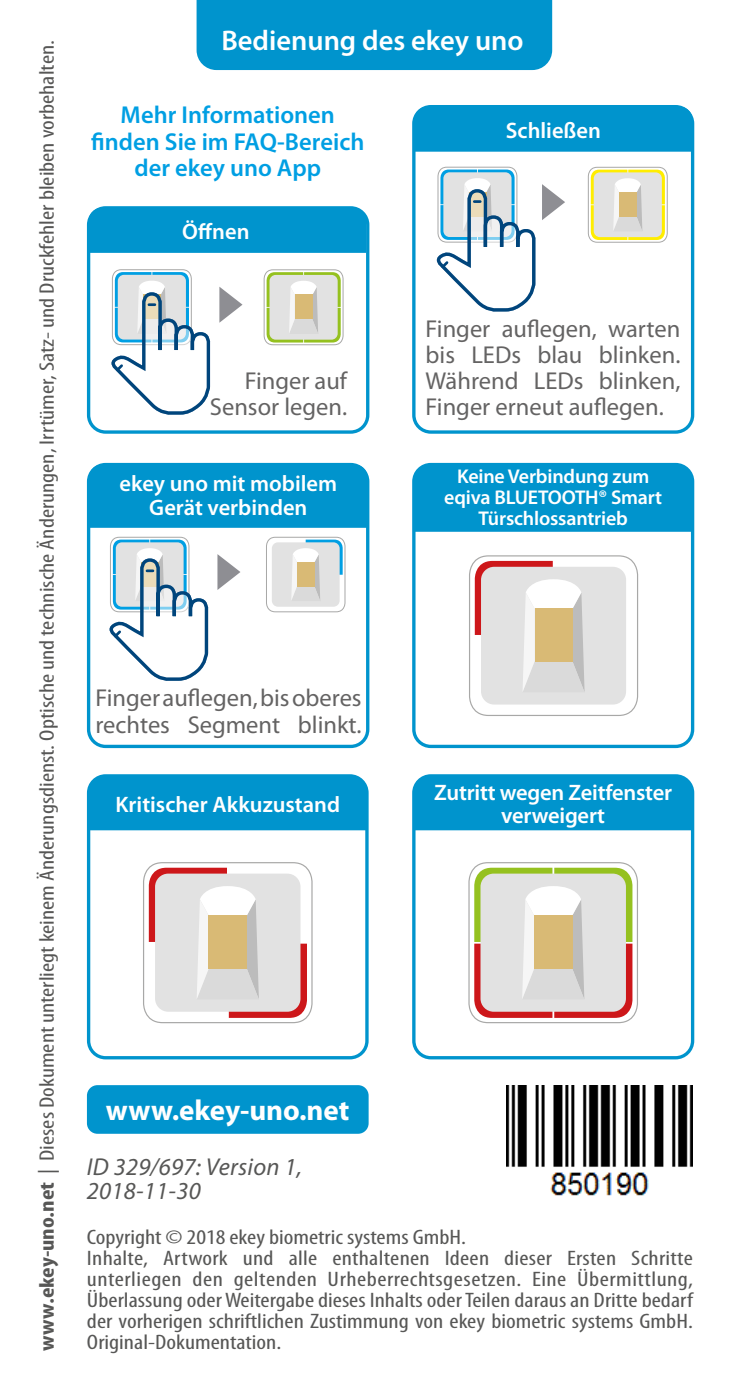
<style>
.page{position:relative;width:745px;height:1389px;background:#fff}
.page>*{position:absolute;margin:0;border:0;box-sizing:border-box;transform-origin:0 0}
.t1{font:700 29.05px "Myriad Pro";color:#fff}
.t2{font:600 28.35px "Myriad Pro";color:#fff}
.t3{font:24.5px/26.2px "Myriad Pro";color:#646363;text-align:right}
.t4{font:600 24.5px/26.2px "Myriad Pro";color:#009fe3;text-align:center}
.t5{font:italic 24.5px/24.5px "Myriad Pro";letter-spacing:.01em;color:#575756}
.t6{font:600 22.4px/23.4px "Myriad Pro";color:#fff;text-align:center}
.t7{font:condensed 21px/21px "Myriad Pro";color:#575756;scale:1.2 1}
.t8{font:600 19.95px/21px "Myriad Pro";letter-spacing:-.01em;color:#fff;text-align:center}
.s1{font-weight:700}
</style>
<div class="page">
<img style="left:506px;top:1085px;width:186px;height:111px">
<div style="left:87px;top:774px;width:281px;height:285px;border:3px solid #0094cd;border-radius:17px"></div>
<svg style="left:143px;top:862px;width:170px;height:162px"></svg>
<div style="left:209px;top:915px;width:38px;height:54px;background:#d9ba75"></div>
<div style="left:89px;top:777px;width:277px;height:53px;background:#0094cd"></div>
<div style="left:412px;top:774px;width:281px;height:285px;border:3px solid #0094cd;border-radius:17px"></div>
<div style="left:414px;top:777px;width:277px;height:53px;background:#0094cd"></div>
<svg style="left:468px;top:862px;width:170px;height:162px"></svg>
<div style="left:534px;top:915px;width:38px;height:54px;background:#d9ba75"></div>
<div style="left:87px;top:1085px;width:281px;height:49px;background:#0094cd;border-radius:11px"></div>
<div style="left:196px;top:0;width:356px;height:70px;background:#0094cd"></div>
<div style="left:412px;top:105px;width:281px;height:329px;border:3px solid #0094cd;border-radius:17px"></div>
<svg style="left:587px;top:167px;width:80px;height:76px"></svg>
<div style="left:618px;top:192px;width:18px;height:25px;background:#d9ba75"></div>
<svg style="left:436px;top:167px;width:128px;height:145px"></svg>
<div style="left:414px;top:107px;width:278px;height:45px;background:#0094cd"></div>
<div style="left:87px;top:206px;width:282px;height:228px;border:3px solid #0094cd;border-radius:17px"></div>
<div style="left:89px;top:208px;width:277px;height:45px;background:#0094cd"></div>
<svg style="left:263px;top:269px;width:80px;height:76px"></svg>
<div style="left:294px;top:295px;width:18px;height:24px;background:#d9ba75"></div>
<svg style="left:219px;top:287px;width:23px;height:36px"></svg>
<svg style="left:111px;top:269px;width:100px;height:146px"></svg>
<div style="left:412px;top:463px;width:281px;height:285px;border:3px solid #0094cd;border-radius:17px"></div>
<svg style="left:469px;top:555px;width:169px;height:161px"></svg>
<div style="left:534px;top:608px;width:38px;height:54px;background:#d9ba75"></div>
<div style="left:414px;top:465px;width:277px;height:67px;background:#0094cd"></div>
<div style="left:87px;top:463px;width:282px;height:285px;border:3px solid #0094cd;border-radius:17px"></div>
<div style="left:89px;top:465px;width:278px;height:63px;background:#0094cd"></div>
<svg style="left:217px;top:554px;width:23px;height:36px"></svg>
<svg style="left:266px;top:537px;width:79px;height:75px"></svg>
<div style="left:297px;top:562px;width:17px;height:25px;background:#d9ba75"></div>
<svg style="left:109px;top:537px;width:100px;height:144px"></svg>
<p class="t7" style="left:36px;top:1351px;width:1094px;rotate:-90deg"><span class="s1">www.ekey-uno.net</span> | Dieses Dokument unterliegt keinem Änderungsdienst. Optische und technische Änderungen, Irrtümer, Satz- und Druckfehler bleiben vorbehalten.</p>
<h2 class="t2" style="left:221px;top:22px;width:303px">Bedienung des ekey uno</h2>
<p class="t4" style="left:91px;top:101px;width:274px">Mehr Informationen finden Sie im FAQ-Bereich der ekey uno App</p>
<p class="t6" style="left:182px;top:219px;width:69px">Öffnen</p>
<p class="t3" style="left:210px;top:368px;width:139px">Finger auf<br>Sensor legen.</p>
<p class="t6" style="left:119px;top:472px;width:219px">ekey uno mit mobilem<br>Gerät verbinden</p>
<p class="t6" style="left:505px;top:119px;width:97px">Schließen</p>
<p class="t3" style="left:425px;top:315px;width:256px;text-align:justify">Finger auflegen, warten bis LEDs blau blinken.<br>Während LEDs blinken, Finger erneut auflegen.</p>
<p class="t8" style="left:444px;top:466px;width:219px">Keine Verbindung zum eqiva BLUETOOTH® Smart<br>Türschlossantrieb</p>
<p class="t3" style="left:95px;top:685px;width:267px;text-align:left">Fingerauflegen,bisoberes rechtes Segment blinkt.</p>
<p class="t6" style="left:115px;top:792px;width:226px">Kritischer Akkuzustand</p>
<p class="t6" style="left:434px;top:780px;width:239px">Zutritt wegen Zeitfenster verweigert</p>
<h1 class="t1" style="left:106px;top:1092px;width:245px">www.ekey-uno.net</h1>
<p class="t5" style="left:87px;top:1154px;width:216px">ID 329/697: Version 1,<br>2018-11-30</p>
<p class="t7" style="left:87px;top:1226px;width:506px">Copyright © 2018 ekey biometric systems GmbH.<br>Inhalte, Artwork und alle enthaltenen Ideen dieser Ersten Schritte unterliegen den geltenden Urheberrechtsgesetzen. Eine Übermittlung, Überlassung oderWeitergabe dieses Inhalts oderTeilen daraus an Dritte bedarf der vorherigen schriftlichen Zustimmung von ekey biometric systems GmbH.</p>
<p class="t7" style="left:87px;top:1331px;width:163px">Original-Dokumentation.</p>
</div>
